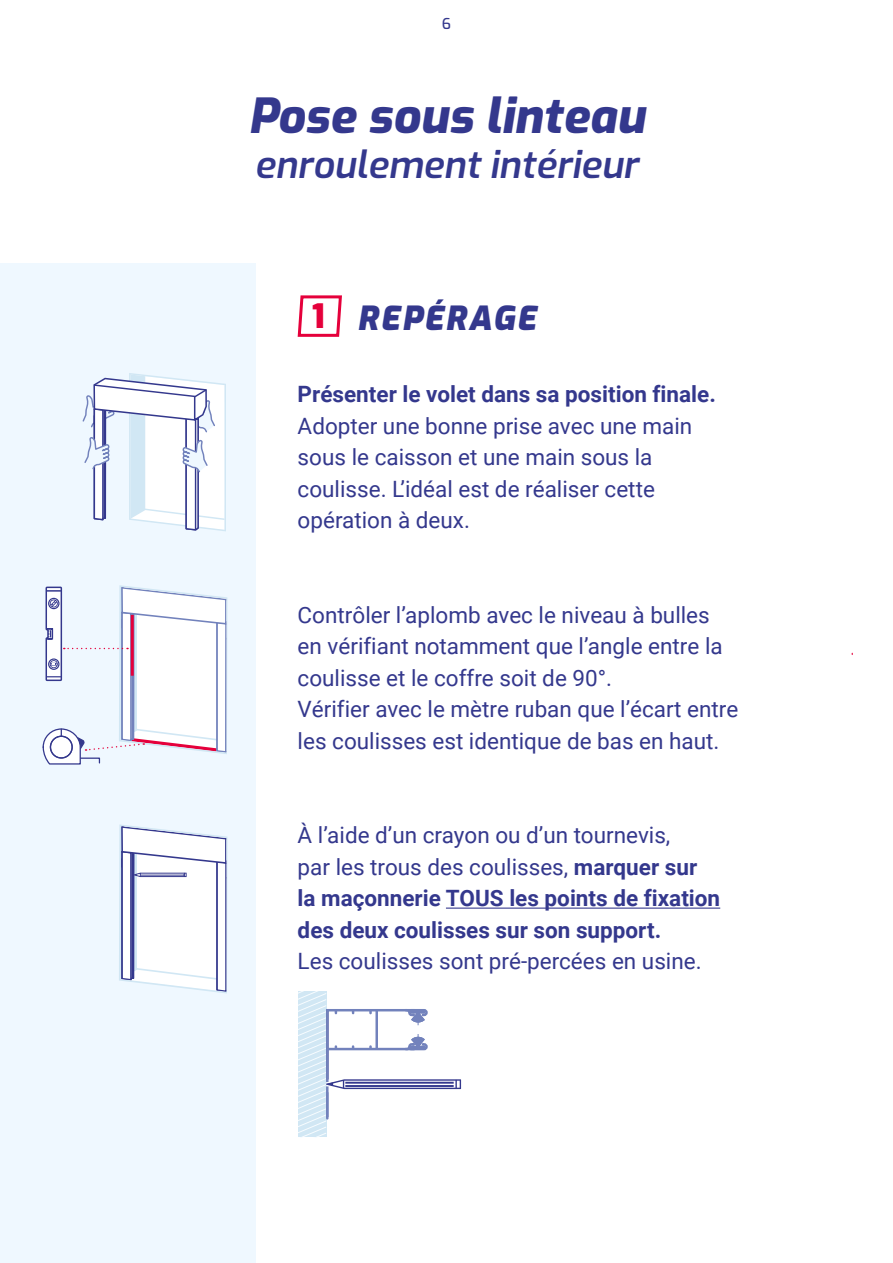
<style>
.page{position:relative;width:893px;height:1263px;background:#fff}
.page>*{position:absolute;margin:0;border:0;box-sizing:border-box;transform-origin:0 0}
.t1{font:italic 800 48px "Exo";color:#34388d}
.t2{font:italic 600 37.5px "Exo";color:#34388d}
.t3{font:italic 900 33px "Exo";letter-spacing:.05em;color:#34388d}
.t4{font:22.5px/31.5px "Roboto";color:#34388d}
.t5{font:700 22.5px/31.5px "Roboto";color:#34388d}
.t6{font:500 15px "Exo";color:#34388d}
.s1{font-style:normal;color:#e5003b}
.s2{font-weight:400}
</style>
<div class="page">
<div style="left:0;top:264px;width:255px;height:999px;background:#eff8ff"></div>
<svg style="left:82px;top:373px;width:144px;height:159px"></svg>
<svg style="left:119px;top:824px;width:108px;height:169px"></svg>
<hr style="left:446px;top:907px;width:274px;height:2px;background:#34388d">
<svg style="left:297px;top:295px;width:45px;height:42px"></svg>
<svg style="left:42px;top:585px;width:185px;height:180px"></svg>
<svg style="left:298px;top:991px;width:163px;height:146px"></svg>
<p class="t6" style="left:442px;top:17px;width:11px">6</p>
<h1 class="t1" style="left:248px;top:96px;width:398px">Pose sous linteau</h1>
<h2 class="t2" style="left:255px;top:143px;width:385px">enroulement intérieur</h2>
<h3 class="t3" style="left:312px;top:298px;width:226px"><span class="s1">1</span> REPÉRAGE</h3>
<p class="t5" style="left:298px;top:381px;width:420px">Présenter le volet dans sa position finale.</p>
<p class="t4" style="left:298px;top:412px;width:396px">Adopter une bonne prise avec une main sous le caisson et une main sous la coulisse. L’idéal est de réaliser cette opération à deux.</p>
<p class="t4" style="left:298px;top:601px;width:442px">Contrôler l’aplomb avec le niveau à bulles en vérifiant notamment que l’angle entre la coulisse et le coffre soit de 90°.<br>Vérifier avec le mètre ruban que l’écart entre les coulisses est identique de bas en haut.</p>
<p class="t5" style="left:298px;top:822px;width:424px"><span class="s2">À l’aide d’un crayon ou d’un tournevis,<br>par les trous des coulisses,</span> marquer sur la maçonnerie TOUS les points de fixation des deux coulisses sur son support.</p>
<p class="t4" style="left:298px;top:947px;width:405px">Les coulisses sont pré-percées en usine.</p>
</div>
